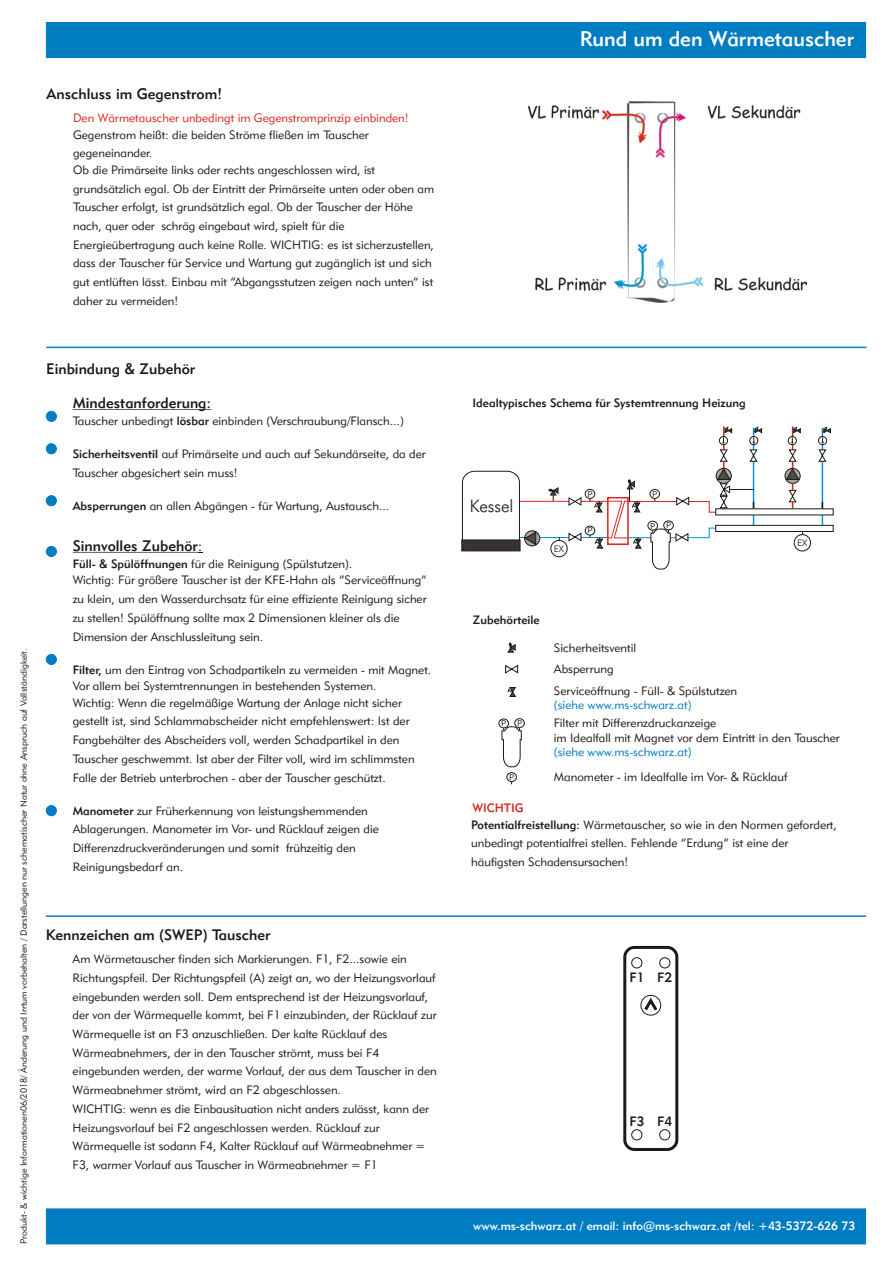
<style>
.page{position:relative;width:894px;height:1263px;background:#fff}
.page>*{position:absolute;margin:0;border:0;box-sizing:border-box;transform-origin:0 0}
.t1{font:21px "Geometr 415 Md BT";color:#fff}
.t2{font:17.25px "Futura Lt BT";color:#1f1a17}
.t3{font:15px "Geometr 415 Md BT";color:#1f1a17}
.t4{font:13.35px "Geometr 415 Md BT";color:#1f1a17}
.t5{font:12px/18.8px "Geometr 415 Lt BT";color:#1f1a17}
.t6{font:12px "Geometr 415 Md BT";color:#fff}
.t7{font:12px "Geometr 415 Md BT";color:#1f1a17}
.t8{font:12px "Geometr 415 Lt BT";color:#d9261c}
.t9{font:12px "Geometr 415 Lt BT";color:#007dc2}
.t10{font:12px "Geometr 415 Md BT";color:#d9261c}
.t11{font:9.15px "Avant Garde Bk BT";color:#1f1a17}
.t12{font:9px "Geometr 415 Lt BT";color:#1f1a17}
.t13{font:8.25px "Geometr 415 Lt BT";color:#1f1a17;scale:1.08 1}
.s1{font-family:"Geometr 415 Md BT"}
.s2{font-family:"Geometr 415 Lt BT"}
</style>
<div class="page">
<div style="left:46px;top:22px;width:820px;height:36px;background:#007dc2"></div>
<div style="left:46px;top:1209px;width:820px;height:35px;background:#007dc2"></div>
<hr style="left:73px;top:409px;width:138px;height:1px;background:#1f1a17">
<hr style="left:73px;top:552px;width:125px;height:1px;background:#1f1a17">
<div style="left:46px;top:411px;width:11px;height:11px;background:#007dc2;border:1px solid #007dc2;border-radius:50%"></div>
<div style="left:46px;top:444px;width:11px;height:10px;background:#007dc2;border:1px solid #007dc2;border-radius:50%"></div>
<div style="left:46px;top:496px;width:11px;height:10px;background:#007dc2;border:1px solid #007dc2;border-radius:50%"></div>
<div style="left:46px;top:546px;width:11px;height:11px;background:#007dc2;border:1px solid #007dc2;border-radius:50%"></div>
<div style="left:46px;top:654px;width:11px;height:11px;background:#007dc2;border:1px solid #007dc2;border-radius:50%"></div>
<div style="left:46px;top:805px;width:11px;height:11px;background:#007dc2;border:1px solid #007dc2;border-radius:50%"></div>
<svg style="left:508px;top:643px;width:8px;height:9px"></svg>
<svg style="left:505px;top:665px;width:13px;height:9px"></svg>
<svg style="left:507px;top:687px;width:9px;height:10px"></svg>
<div style="left:499px;top:719px;width:10px;height:9px;background:#fff;border:1px solid #1f1a17;border-radius:50%"></div>
<div style="left:514px;top:718px;width:11px;height:10px;background:#fff;border:1px solid #1f1a17;border-radius:50%"></div>
<svg style="left:501px;top:726px;width:21px;height:42px"></svg>
<div style="left:506px;top:772px;width:11px;height:10px;background:#fff;border:1px solid #1f1a17;border-radius:50%"></div>
<hr style="left:723px;top:426px;width:2px;height:24px;background:#d9261c">
<hr style="left:753px;top:428px;width:1px;height:80px;background:#0094de">
<svg style="left:719px;top:436px;width:9px;height:9px"></svg>
<svg style="left:749px;top:436px;width:9px;height:9px"></svg>
<svg style="left:753px;top:426px;width:9px;height:17px"></svg>
<hr style="left:822px;top:428px;width:1px;height:99px;background:#0094de">
<svg style="left:818px;top:436px;width:9px;height:9px"></svg>
<svg style="left:822px;top:426px;width:9px;height:17px"></svg>
<svg style="left:723px;top:426px;width:9px;height:17px"></svg>
<svg style="left:786px;top:426px;width:15px;height:82px"></svg>
<svg style="left:818px;top:449px;width:9px;height:13px"></svg>
<hr style="left:513px;top:501px;width:95px;height:1px;background:#d9261c">
<hr style="left:516px;top:537px;width:91px;height:1px;background:#0094de">
<div style="left:551px;top:540px;width:16px;height:17px;border:1px solid #1f1a17;border-radius:50%"></div>
<svg style="left:715px;top:508px;width:119px;height:7px"></svg>
<div style="left:715px;top:525px;width:119px;height:7px;background:#fff;border:1px solid #1f1a17"></div>
<svg style="left:524px;top:530px;width:16px;height:16px"></svg>
<svg style="left:568px;top:497px;width:14px;height:9px"></svg>
<svg style="left:568px;top:532px;width:14px;height:10px"></svg>
<svg style="left:462px;top:470px;width:74px;height:81px"></svg>
<div style="left:462px;top:540px;width:58px;height:11px;background:#383330;border:1px solid #1f1a17"></div>
<svg style="left:549px;top:487px;width:9px;height:14px"></svg>
<div style="left:585px;top:489px;width:10px;height:10px;background:#fff;border:1px solid #1f1a17;border-radius:50%"></div>
<div style="left:794px;top:534px;width:17px;height:17px;border:1px solid #1f1a17;border-radius:50%"></div>
<div style="left:585px;top:526px;width:10px;height:9px;background:#fff;border:1px solid #1f1a17;border-radius:50%"></div>
<svg style="left:590px;top:449px;width:168px;height:121px"></svg>
<hr style="left:46px;top:915px;width:820px;height:2px;background:#007dc2">
<div style="left:623px;top:946px;width:55px;height:205px;border:3px solid #1f1a17;border-radius:10px"></div>
<div style="left:632px;top:958px;width:10px;height:10px;border:1px solid #1f1a17;border-radius:50%"></div>
<div style="left:660px;top:958px;width:10px;height:10px;border:1px solid #1f1a17;border-radius:50%"></div>
<div style="left:632px;top:1130px;width:10px;height:10px;border:1px solid #1f1a17;border-radius:50%"></div>
<div style="left:660px;top:1130px;width:10px;height:10px;border:1px solid #1f1a17;border-radius:50%"></div>
<div style="left:641px;top:995px;width:20px;height:20px;border:1px solid #1f1a17;border-radius:50%"></div>
<svg style="left:642px;top:995px;width:18px;height:19px"></svg>
<hr style="left:46px;top:347px;width:821px;height:1px;background:#007dc2">
<img style="left:528px;top:102px;width:279px;height:201px">
<p class="t3" style="left:47px;top:87px;width:177px">Anschluss im Gegenstrom!</p>
<p class="t8" style="left:73px;top:113px;width:337px">Den Wärmetauscher unbedingt im Gegenstromprinzip einbinden!</p>
<p class="t5" style="left:73px;top:126px;width:297px">Gegenstrom heißt: die beiden Ströme fließen im Tauscher gegeneinander.</p>
<p class="t5" style="left:73px;top:161px;width:363px">Ob die Primärseite links oder rechts angeschlossen wird, ist grundsätzlich egal. Ob der Eintritt der Primärseite unten oder oben am Tauscher erfolgt, ist grundsätzlich egal. Ob der Tauscher der Höhe nach, quer oder schräg eingebaut wird, spielt für die Energieübertragung auch keine Rolle. WICHTIG: es ist sicherzustellen, dass der Tauscher für Service und Wartung gut zugänglich ist und sich gut entlüften lässt. Einbau mit “Abgangsstutzen zeigen nach unten” ist daher zu vermeiden!</p>
<p class="t12" style="left:20px;top:1244px;width:597px;rotate:-90deg">Produkt- &amp; wichtige Informationen06/2018/ Änderung und Irrtum vorbehalten / Darstellungen nur schematischer Natur ohne Anspruch auf Vollständigkeit.</p>
<p class="t3" style="left:46px;top:363px;width:150px">Einbindung &amp; Zubehör</p>
<p class="t3" style="left:73px;top:396px;width:140px">Mindestanforderung:</p>
<p class="t5" style="left:73px;top:413px;width:333px">Tauscher unbedingt <span class="s1">lösbar</span> einbinden (Verschraubung/Flansch...)</p>
<p class="t5" style="left:73px;top:446px;width:355px"><span class="s1">Sicherheitsventil</span> auf Primärseite und auch auf Sekundärseite, da der<br>Tauscher abgesichert sein muss!</p>
<p class="t5" style="left:73px;top:498px;width:318px"><span class="s1">Absperrungen</span> an allen Abgängen - für Wartung, Austausch...</p>
<p class="t3" style="left:73px;top:539px;width:131px">Sinnvolles Zubehör<span class="s2">:</span></p>
<p class="t5" style="left:73px;top:557px;width:356px;line-height:16.5px"><span class="s1">Füll- &amp; Spülöffnungen</span> für die Reinigung (Spülstutzen).<br>Wichtig: Für größere Tauscher ist der KFE-Hahn als “Serviceöffnung”</p>
<p class="t5" style="left:73px;top:591px;width:355px">zu klein, um den Wasserdurchsatz für eine effiziente Reinigung sicher zu stellen! Spülöffnung sollte max 2 Dimensionen kleiner als die<br>Dimension der Anschlussleitung sein.</p>
<p class="t5" style="left:73px;top:662px;width:360px;line-height:16.5px"><span class="s1">Filter,</span> um den Eintrag von Schadpartikeln zu vermeiden - mit Magnet.<br>Vor allem bei Systemtrennungen in bestehenden Systemen.<br>Wichtig: Wenn die regelmäßige Wartung der Anlage nicht sicher</p>
<p class="t5" style="left:73px;top:713px;width:343px">gestellt ist, sind Schlammabscheider nicht empfehlenswert: Ist der Fangbehälter des Abscheiders voll, werden Schadpartikel in den Tauscher geschwemmt. Ist aber der Filter voll, wird im schlimmsten Falle der Betrieb unterbrochen - aber der Tauscher geschützt.</p>
<p class="t5" style="left:73px;top:802px;width:308px"><span class="s1">Manometer</span> zur Früherkennung von leistungshemmenden Ablagerungen. Manometer im Vor- und Rücklauf zeigen die Differenzdruckveränderungen und somit frühzeitig den Reinigungsbedarf an.</p>
<p class="t3" style="left:46px;top:928px;width:226px">Kennzeichen am (SWEP) Tauscher</p>
<p class="t5" style="left:73px;top:951px;width:366px">Am Wärmetauscher finden sich Markierungen. F1, F2...sowie ein Richtungspfeil. Der Richtungspfeil (A) zeigt an, wo der Heizungsvorlauf eingebunden werden soll. Dem entsprechend ist der Heizungsvorlauf, der von der Wärmequelle kommt, bei F1 einzubinden, der Rücklauf zur Wärmequelle ist an F3 anzuschließen. Der kalte Rücklauf des Wärmeabnehmers, der in den Tauscher strömt, muss bei F4 eingebunden werden, der warme Vorlauf, der aus dem Tauscher in den Wärmeabnehmer strömt, wird an F2 abgeschlossen.<br>WICHTIG: wenn es die Einbausituation nicht anders zulässt, kann der Heizungsvorlauf bei F2 angeschlossen werden. Rücklauf zur Wärmequelle ist sodann F4, Kalter Rücklauf auf Wärmeabnehmer = F3, warmer Vorlauf aus Tauscher in Wärmeabnehmer = F1</p>
<h1 class="t1" style="left:580px;top:30px;width:276px">Rund um den Wärmetauscher</h1>
<p class="t7" style="left:473px;top:398px;width:275px">Idealtypisches Schema für Systemtrennung Heizung</p>
<h2 class="t2" style="left:470px;top:498px;width:45px">Kessel</h2>
<p class="t11" style="left:554px;top:545px;width:11px">EX</p>
<p class="t13" style="left:588px;top:491px;width:6px">P</p>
<p class="t13" style="left:652px;top:491px;width:6px">P</p>
<p class="t13" style="left:588px;top:527px;width:6px">P</p>
<p class="t13" style="left:650px;top:522px;width:6px">P</p>
<p class="t13" style="left:666px;top:522px;width:6px">P</p>
<p class="t7" style="left:473px;top:615px;width:69px">Zubehörteile</p>
<p class="t11" style="left:797px;top:539px;width:11px">EX</p>
<p class="t5" style="left:554px;top:638px;width:185px;line-height:21.6px">Sicherheitsventil<br>Absperrung<br>Serviceöffnung - Füll- &amp; Spülstutzen</p>
<p class="t9" style="left:554px;top:700px;width:139px">(siehe www.ms-schwarz.at)</p>
<p class="t5" style="left:554px;top:717px;width:287px;line-height:14.4px">Filter mit Differenzdruckanzeige<br>im Idealfall mit Magnet vor dem Eintritt in den Tauscher</p>
<p class="t9" style="left:554px;top:747px;width:139px">(siehe www.ms-schwarz.at)</p>
<p class="t5" style="left:554px;top:769px;width:235px">Manometer - im Idealfalle im Vor- &amp; Rücklauf</p>
<p class="t5" style="left:471px;top:816px;width:367px"><span class="s1">Potentialfreistellung:</span> Wärmetauscher, so wie in den Normen gefordert, unbedingt potentialfrei stellen. Fehlende “Erdung” ist eine der häufigsten Schadensursachen!</p>
<p class="t13" style="left:501px;top:720px;width:6px">P</p>
<p class="t13" style="left:517px;top:720px;width:6px">P</p>
<p class="t13" style="left:509px;top:774px;width:6px">P</p>
<p class="t10" style="left:473px;top:803px;width:53px">WICHTIG</p>
<p class="t4" style="left:630px;top:972px;width:44px">F1 F2</p>
<p class="t4" style="left:630px;top:1116px;width:44px">F3 F4</p>
<p class="t6" style="left:473px;top:1221px;width:384px">www.ms-schwarz.at / email: info@ms-schwarz.at /tel: +43-5372-626 73</p>
</div>
